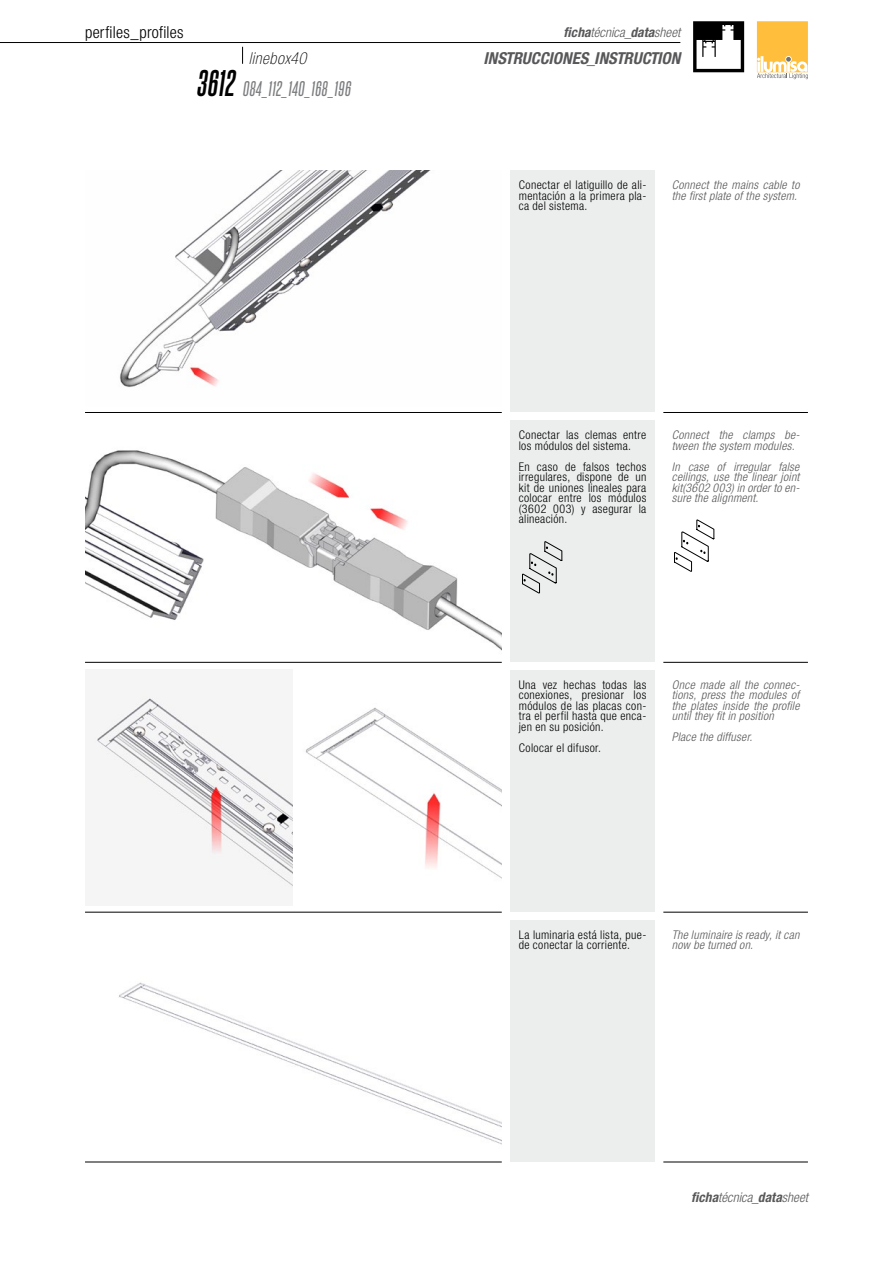
<style>
.page{position:relative;width:893px;height:1263px;background:#fff}
.page>*{position:absolute;margin:0;border:0;box-sizing:border-box;transform-origin:0 0}
.t1{font:italic 18px "Steelfish Rg";letter-spacing:.045em;color:#7b7c7e}
.t2{font:italic 700 condensed 16.5px "Helvetica Neue LT Std";letter-spacing:.005em;color:#58585a}
.t3{font:300 condensed 16.5px "Helvetica Neue LT Std";letter-spacing:.015em;color:#000}
.t4{font:italic 100 condensed 16.5px "Helvetica Neue LT Std";letter-spacing:.035em;color:#000}
.t5{font:italic 300 condensed 13.5px "Helvetica Neue LT Std";color:#58585a}
.t6{font:300 condensed 12px/10.5px "Helvetica Neue LT Std";letter-spacing:.03em;color:#000;text-align:justify}
.t7{font:italic 300 condensed 12px/10.5px "Helvetica Neue LT Std";letter-spacing:.025em;color:#58585a}
.s1{font-weight:700;font-size:31.5px;color:#000}
.s2{font-weight:700}
.s3{font-weight:500}
</style>
<div class="page">
<svg style="left:757px;top:21px;width:51px;height:58px;background:#faca6a"></svg>
<svg style="left:242px;top:47px;width:1px;height:17px"></svg>
<svg style="left:693px;top:21px;width:51px;height:51px"></svg>
<hr style="left:0;top:42px;width:680px;height:1px;background:#000">
<div style="left:510px;top:170px;width:145px;height:242px;background:#eceded"></div>
<img style="left:120px;top:170px;width:311px;height:217px">
<div style="left:510px;top:420px;width:145px;height:242px;background:#eceded"></div>
<div style="left:510px;top:670px;width:145px;height:242px;background:#eceded"></div>
<div style="left:510px;top:919px;width:145px;height:242px;background:#eceded"></div>
<img style="left:119px;top:982px;width:383px;height:163px">
<img style="left:85px;top:450px;width:417px;height:201px">
<img style="left:94px;top:691px;width:408px;height:200px">
<svg style="left:522px;top:541px;width:40px;height:52px"></svg>
<svg style="left:674px;top:519px;width:40px;height:53px"></svg>
<hr style="left:85px;top:412px;width:417px;height:1px;background:#000">
<hr style="left:663px;top:412px;width:145px;height:1px;background:#000">
<hr style="left:85px;top:662px;width:417px;height:1px;background:#000">
<hr style="left:663px;top:662px;width:145px;height:1px;background:#000">
<hr style="left:85px;top:912px;width:417px;height:1px;background:#000">
<hr style="left:663px;top:912px;width:145px;height:1px;background:#000">
<hr style="left:85px;top:1162px;width:417px;height:1px;background:#000">
<hr style="left:663px;top:1162px;width:145px;height:1px;background:#000">
<h2 class="t3" style="left:85px;top:22px;width:100px">perfiles_profiles</h2>
<h2 class="t4" style="left:249px;top:49px;width:59px">linebox40</h2>
<h1 class="t1" style="left:196px;top:77px;width:155px"><span class="s1">3612</span> 084_112_140_168_196</h1>
<p class="t5" style="left:564px;top:24px;width:118px"><span class="s2">ficha</span>técnica<span class="s3">_</span><span class="s2">data</span>sheet</p>
<h2 class="t2" style="left:483px;top:48px;width:198px">INSTRUCCIONES<span class="s3">_</span>INSTRUCTION</h2>
<p class="t6" style="left:519px;top:180px;width:129px">Conectar el latiguillo de ali&shy;mentación a la primera pla&shy;ca del sistema.</p>
<p class="t7" style="left:672px;top:180px;width:129px">Connect the mains cable to the first plate of the system.</p>
<p class="t6" style="left:519px;top:429px;width:129px">Conectar las clemas entre los módulos del sistema.</p>
<p class="t6" style="left:519px;top:461px;width:129px">En caso de falsos techos irregulares, dispone de un kit de uniones lineales para colocar entre los módulos (3602 003) y asegurar la alineación.</p>
<p class="t7" style="left:672px;top:430px;width:129px">Connect the clamps be&shy;tween the system modules.</p>
<p class="t7" style="left:672px;top:461px;width:129px;text-align:justify">In case of irregular false ceilings, use the linear joint kit(3602 003) in order to en&shy;sure the alignment.</p>
<p class="t6" style="left:519px;top:679px;width:129px">Una vez hechas todas las conexiones, presionar los módulos de las placas con&shy;tra el perfil hasta que enca&shy;jen en su posición.</p>
<p class="t6" style="left:519px;top:742px;width:84px">Colocar el difusor.</p>
<p class="t7" style="left:672px;top:680px;width:129px;text-align:justify">Once made all the connec&shy;tions, press the modules of the plates inside the profile until they fit in position</p>
<p class="t7" style="left:672px;top:732px;width:82px">Place the diffuser.</p>
<p class="t6" style="left:519px;top:929px;width:129px">La luminaria está lista, pue&shy;de conectar la corriente.</p>
<p class="t7" style="left:672px;top:929px;width:129px">The luminaire is ready, it can now be turned on.</p>
<p class="t5" style="left:691px;top:1189px;width:118px"><span class="s2">ficha</span>técnica<span class="s3">_</span><span class="s2">data</span>sheet</p>
</div>
